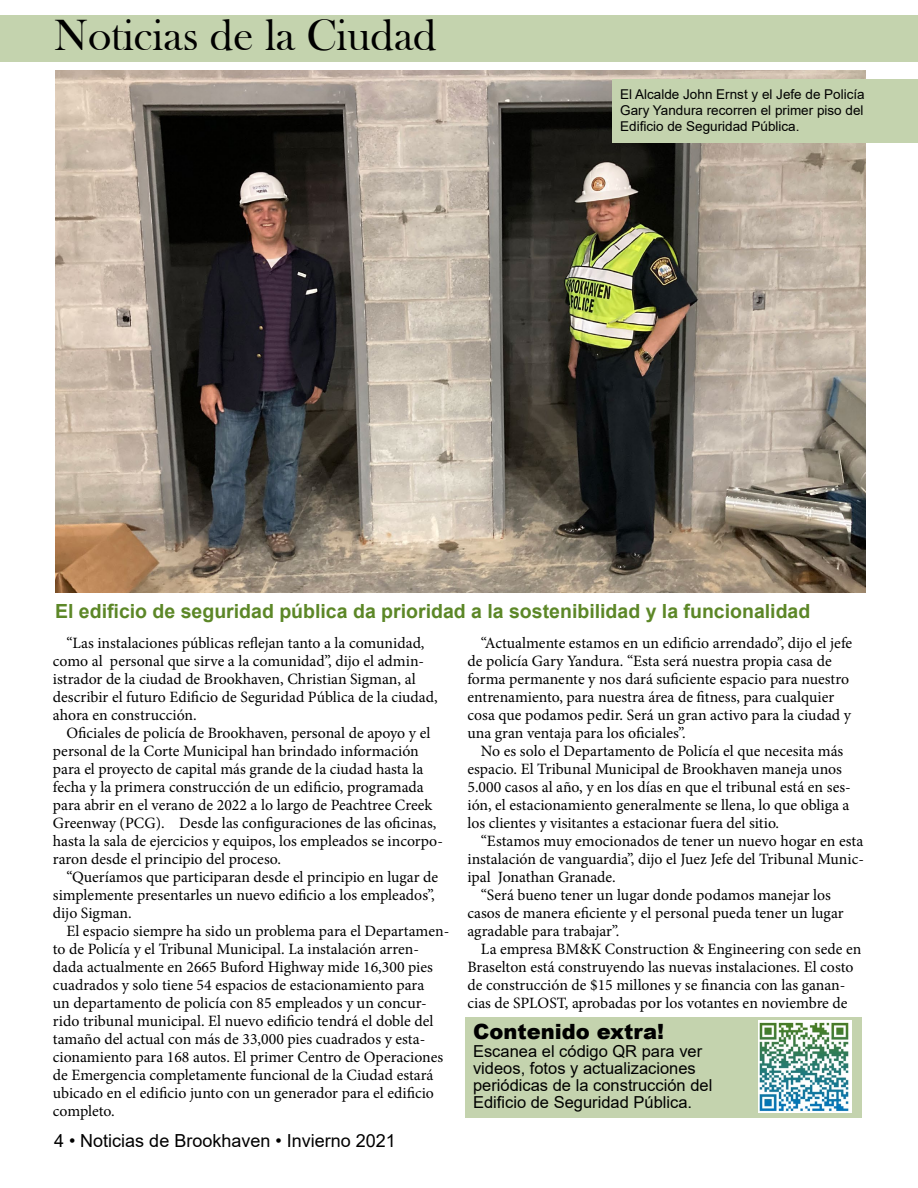
<style>
.page{position:relative;width:918px;height:1188px;background:#fff}
.page>*{position:absolute;margin:0;border:0;box-sizing:border-box;transform-origin:0 0}
.t1{font:45px "Bask Old Face";color:#000}
.t2{font:900 21px "Arial";color:#000}
.t3{font:700 19.5px "Arial";color:#5c8727}
.t4{font:18px "Arial";color:#000}
.t5{font:16.5px/17.2px "Arial";color:#000}
.t6{font:15.75px/18px "Minion Pro";color:#000}
.t7{font:13.5px/16.2px "Arial";color:#000;text-align:justify}
</style>
<div class="page">
<div style="left:0;top:15px;width:918px;height:47px;background:#c4d3ae"></div>
<img style="left:55px;top:70px;width:810px;height:523px">
<div style="left:613px;top:79px;width:305px;height:64px;background:#c4d3ae"></div>
<div style="left:465px;top:1017px;width:397px;height:101px;background:#c4d3ae"></div>
<img style="left:758px;top:1021px;width:93px;height:92px">
<h1 class="t1" style="left:54px;top:11px;width:384px">Noticias de la Ciudad</h1>
<p class="t7" style="left:620px;top:86px;width:246px">El Alcalde John Ernst y el Jefe de Policía Gary Yandura recorren el primer piso del Edificio de Seguridad Pública.</p>
<p class="t3" style="left:55px;top:597px;width:757px">El edificio de seguridad pública da prioridad a la sostenibilidad y la funcionalidad</p>
<p class="t6" style="left:53px;top:634px;width:386px;text-indent:13px">“Las instalaciones públicas reflejan tanto a la comunidad, como al personal que sirve a la comunidad”, dijo el admin&shy;istrador de la ciudad de Brookhaven, Christian Sigman, al describir el futuro Edificio de Seguridad Pública de la ciudad, ahora en construcción.</p>
<p class="t6" style="left:53px;top:724px;width:392px;text-indent:13px">Oficiales de policía de Brookhaven, personal de apoyo y el personal de la Corte Municipal han brindado información para el proyecto de capital más grande de la ciudad hasta la fecha y la primera construcción de un edificio, programada para abrir en el verano de 2022 a lo largo de Peachtree Creek Greenway (PCG). Desde las configuraciones de las oficinas, hasta la sala de ejercicios y equipos, los empleados se incorpo&shy;raron desde el principio del proceso.</p>
<p class="t6" style="left:53px;top:868px;width:387px;text-indent:13px">“Queríamos que participaran desde el principio en lugar de simplemente presentarles un nuevo edificio a los empleados”, dijo Sigman.</p>
<p class="t6" style="left:53px;top:922px;width:398px;text-indent:13px">El espacio siempre ha sido un problema para el Departamen&shy;to de Policía y el Tribunal Municipal. La instalación arren&shy;dada actualmente en 2665 Buford Highway mide 16,300 pies cuadrados y solo tiene 54 espacios de estacionamiento para<br>un departamento de policía con 85 empleados y un concur&shy;rido tribunal municipal. El nuevo edificio tendrá el doble del tamaño del actual con más de 33,000 pies cuadrados y esta&shy;cionamiento para 168 autos. El primer Centro de Operaciones de Emergencia completamente funcional de la Ciudad estará ubicado en el edificio junto con un generador para el edificio completo.</p>
<p class="t4" style="left:54px;top:1128px;width:343px">4 • Noticias de Brookhaven • Invierno 2021</p>
<p class="t6" style="left:467px;top:634px;width:386px;text-indent:13px">“Actualmente estamos en un edificio arrendado”, dijo el jefe de policía Gary Yandura. “Esta será nuestra propia casa de forma permanente y nos dará suficiente espacio para nuestro entrenamiento, para nuestra área de fitness, para cualquier cosa que podamos pedir. Será un gran activo para la ciudad y una gran ventaja para los oficiales”.</p>
<p class="t6" style="left:467px;top:742px;width:385px;text-indent:13px">No es solo el Departamento de Policía el que necesita más espacio. El Tribunal Municipal de Brookhaven maneja unos 5.000 casos al año, y en los días en que el tribunal está en ses&shy;ión, el estacionamiento generalmente se llena, lo que obliga a los clientes y visitantes a estacionar fuera del sitio.</p>
<p class="t6" style="left:481px;top:832px;width:384px">“Estamos muy emocionados de tener un nuevo hogar en esta</p>
<p class="t6" style="left:467px;top:850px;width:398px">instalación de vanguardia”, dijo el Juez Jefe del Tribunal Munic-</p>
<p class="t6" style="left:467px;top:868px;width:150px">ipal Jonathan Granade.</p>
<p class="t6" style="left:481px;top:886px;width:352px">“Será bueno tener un lugar donde podamos manejar los</p>
<p class="t6" style="left:467px;top:904px;width:378px">casos de manera eficiente y el personal pueda tener un lugar</p>
<p class="t6" style="left:467px;top:922px;width:153px">agradable para trabajar”.</p>
<p class="t6" style="left:481px;top:940px;width:382px">La empresa BM&amp;K Construction &amp; Engineering con sede en</p>
<p class="t6" style="left:467px;top:958px;width:387px">Braselton está construyendo las nuevas instalaciones. El costo</p>
<p class="t6" style="left:467px;top:976px;width:380px">de construcción de $15 millones y se financia con las ganan-</p>
<p class="t6" style="left:467px;top:994px;width:382px">cias de SPLOST, aprobadas por los votantes en noviembre de</p>
<h2 class="t2" style="left:473px;top:1017px;width:193px">Contenido extra!</h2>
<p class="t5" style="left:473px;top:1042px;width:241px">Escanea el código QR para ver videos, fotos y actualizaciones periódicas de la construcción del<br>Edificio de Seguridad Pública.</p>
</div>
